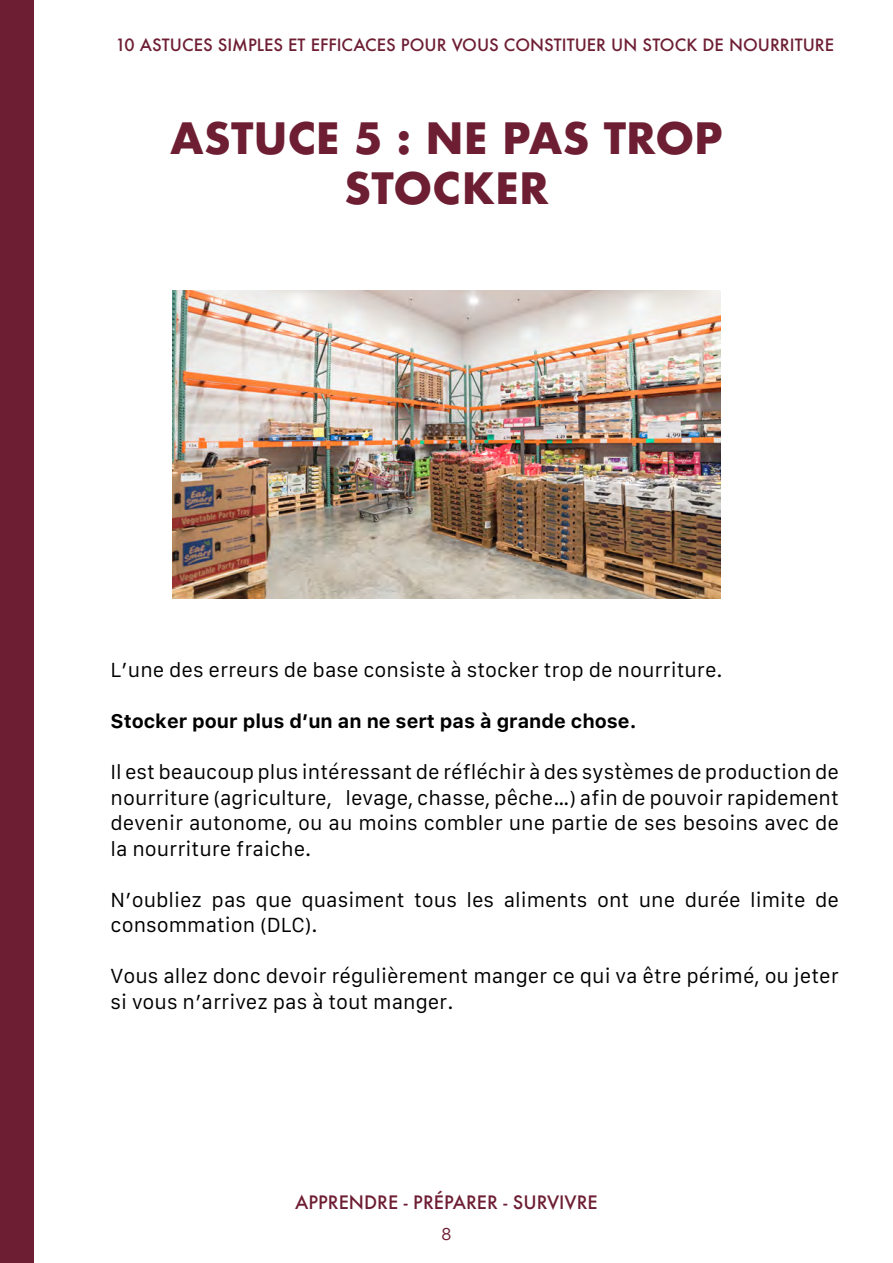
<style>
.page{position:relative;width:893px;height:1263px;background:#fff}
.page>*{position:absolute;margin:0;border:0;box-sizing:border-box;transform-origin:0 0}
.t1{font:700 42px/50.4px "Futura";color:#6e1e33;text-align:center}
.t2{font:19.5px/25.5px "Galvji";color:#000}
.t3{font:700 19.5px "Galvji";color:#000}
.t4{font:500 18px "Futura";color:#6e1e33}
.t5{font:500 16.5px "Futura";color:#6e1e33}
.t6{font:16.5px "Galvji";color:#6e1e33}
</style>
<div class="page">
<div style="left:0;top:0;width:34px;height:1263px;background:#6e1e33"></div>
<img style="left:173px;top:291px;width:547px;height:308px">
<p class="t5" style="left:115px;top:34px;width:720px">10 ASTUCES SIMPLES ET EFFICACES POUR VOUS CONSTITUER UN STOCK DE NOURRITURE</p>
<h1 class="t1" style="left:170px;top:113px;width:554px">ASTUCE 5 : NE PAS TROP<br>STOCKER</h1>
<p class="t2" style="left:111px;top:658px;width:614px">L’une des erreurs de base consiste à stocker trop de nourriture.</p>
<p class="t3" style="left:111px;top:710px;width:527px">Stocker pour plus d’un an ne sert pas à grande chose.</p>
<p class="t2" style="left:111px;top:760px;width:730px;text-align:justify">Il est beaucoup plus intéressant de réfléchir à des systèmes de production de nourriture (agriculture, levage, chasse, pêche…) afin de pouvoir rapidement devenir autonome, ou au moins combler une partie de ses besoins avec de la nourriture fraiche.</p>
<p class="t2" style="left:111px;top:887px;width:730px">N’oubliez pas que quasiment tous les aliments ont une durée limite de consommation (DLC).</p>
<p class="t2" style="left:111px;top:964px;width:730px">Vous allez donc devoir régulièrement manger ce qui va être périmé, ou jeter si vous n’arrivez pas à tout manger.</p>
<p class="t4" style="left:295px;top:1190px;width:304px">APPRENDRE - PRÉPARER - SURVIVRE</p>
<p class="t6" style="left:441px;top:1224px;width:12px">8</p>
</div>
